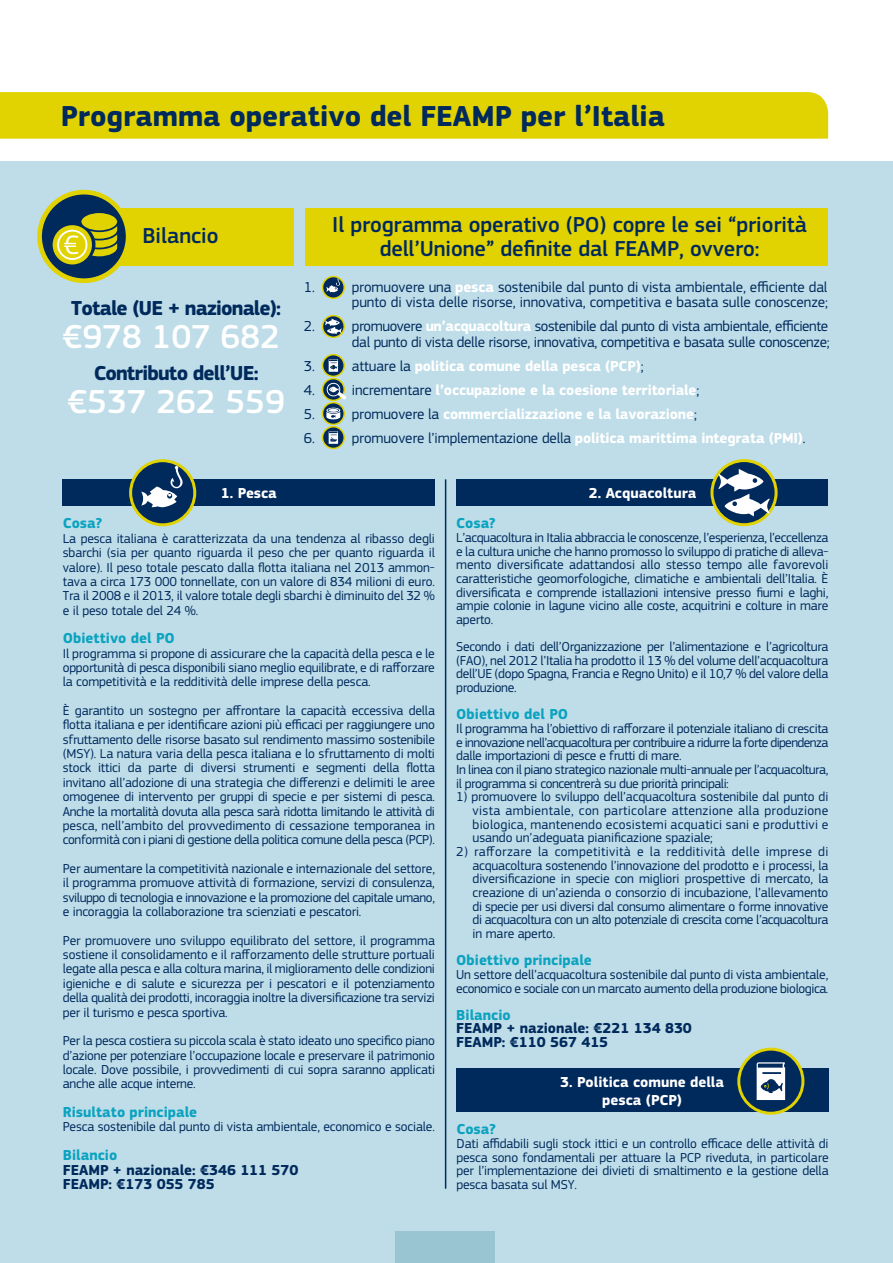
<style>
.page{position:relative;width:893px;height:1263px;background:#fff}
.page>*{position:absolute;margin:0;border:0;box-sizing:border-box;transform-origin:0 0}
.t1{font:500 34.5px "EC Square Sans Pro";color:#fff}
.t2{font:700 30px "EC Square Sans Pro";color:#00295c}
.t3{font:500 22.5px/24px "EC Square Sans Pro";letter-spacing:-.005em;color:#00295c;text-align:center}
.t4{font:700 21px "EC Square Sans Pro";letter-spacing:-.04em;color:#00295c}
.t5{font:15px/24px "EC Square Sans Pro";letter-spacing:-.005em;color:#00295c}
.t6{font:700 15px/24px "EC Square Sans Pro";letter-spacing:-.01em;color:#fff;text-align:center}
.t7{font:700 15px/13.6px "EC Square Sans Pro";color:#00295c}
.t8{font:700 15px "EC Square Sans Pro";color:#0ba3c0}
.t9{font:13.5px/14.4px "EC Square Sans Pro";letter-spacing:-.02em;color:#00295c;text-align:justify}
.s1{font-weight:700;color:#fff}
.s2{font-weight:400;color:#00295c}
.s3{color:#0ba3c0}
</style>
<div class="page">
<div style="left:0;top:162px;width:893px;height:1101px;background:#bedde8"></div>
<div style="left:0;top:92px;width:828px;height:47px;background:#e1d201"></div>
<div style="left:63px;top:208px;width:231px;height:57px;background:#e1d201"></div>
<div style="left:306px;top:208px;width:522px;height:57px;background:#e1d201"></div>
<div style="left:395px;top:1231px;width:100px;height:32px;background:#99c4d1"></div>
<svg style="left:37px;top:190px;width:93px;height:93px"></svg>
<div style="left:456px;top:1068px;width:372px;height:44px;background:#00295c"></div>
<svg style="left:737px;top:1047px;width:67px;height:68px"></svg>
<hr style="left:445px;top:479px;width:1px;height:710px;background:#00295c">
<div style="left:456px;top:480px;width:372px;height:26px;background:#00295c"></div>
<svg style="left:710px;top:459px;width:68px;height:67px"></svg>
<svg style="left:322px;top:276px;width:23px;height:23px"></svg>
<svg style="left:322px;top:315px;width:23px;height:23px"></svg>
<svg style="left:322px;top:354px;width:25px;height:95px"></svg>
<div style="left:63px;top:480px;width:372px;height:26px;background:#00295c"></div>
<svg style="left:129px;top:459px;width:67px;height:67px"></svg>
<p class="t2" style="left:61px;top:98px;width:606px">Programma operativo del FEAMP per l’Italia</p>
<p class="t3" style="left:142px;top:224px;width:78px">Bilancio</p>
<p class="t3" style="left:332px;top:213px;width:476px">Il programma operativo (PO) copre le sei “priorità dell’Unione” definite dal FEAMP, ovvero:</p>
<p class="t4" style="left:71px;top:296px;width:211px">Totale (UE + nazionale):</p>
<p class="t1" style="left:63px;top:317px;width:219px">€978 107 682</p>
<p class="t4" style="left:94px;top:360px;width:166px">Contributo dell’UE:</p>
<p class="t1" style="left:67px;top:381px;width:219px">€537 262 559</p>
<p class="t6" style="left:221px;top:481px;width:57px">1. Pesca</p>
<p class="t5" style="left:304px;top:276px;width:13px">1.</p>
<p class="t5" style="left:352px;top:280px;width:478px;line-height:15px">promuovere una <span class="s1">pesca</span> sostenibile dal punto di vista ambientale, efficiente dal punto di vista delle risorse, innovativa, competitiva e basata sulle conoscenze;</p>
<p class="t5" style="left:352px;top:319px;width:479px;line-height:15px">promuovere <span class="s1">un’acquacoltura</span> sostenibile dal punto di vista ambientale, efficiente dal punto di vista delle risorse, innovativa, competitiva e basata sulle conoscenze;</p>
<p class="t6" style="left:352px;top:354px;width:455px;text-align:left"><span class="s2">attuare la</span> politica comune della pesca (PCP)<span class="s2">;<br>incrementare</span> l’occupazione e la coesione territoriale<span class="s2">;<br>promuovere la</span> commercializzazione e la lavorazione<span class="s2">;<br>promuovere l’implementazione della</span> politica marittima integrata (PMI)<span class="s2">.</span></p>
<p class="t5" style="left:304px;top:315px;width:13px">2.</p>
<p class="t5" style="left:304px;top:354px;width:13px;text-align:justify">3.<br>4.<br>5.<br>6.</p>
<p class="t6" style="left:589px;top:481px;width:109px">2. Acquacoltura</p>
<p class="t8" style="left:63px;top:514px;width:41px">Cosa?</p>
<p class="t9" style="left:63px;top:531px;width:374px">La pesca italiana è caratterizzata da una tendenza al ribasso degli sbarchi (sia per quanto riguarda il peso che per quanto riguarda il valore). Il peso totale pescato dalla flotta italiana nel 2013 ammon&shy;tava a circa 173 000 tonnellate, con un valore di 834 milioni di euro.<br>Tra il 2008 e il 2013, il valore totale degli sbarchi è diminuito del 32 % e il peso totale del 24 %.</p>
<p class="t8" style="left:63px;top:629px;width:114px">Obiettivo del PO</p>
<p class="t9" style="left:63px;top:646px;width:374px">Il programma si propone di assicurare che la capacità della pesca e le opportunità di pesca disponibili siano meglio equilibrate, e di rafforzare la competitività e la redditività delle imprese della pesca.</p>
<p class="t9" style="left:63px;top:703px;width:374px">È garantito un sostegno per affrontare la capacità eccessiva della flotta italiana e per identificare azioni più efficaci per raggiungere uno sfruttamento delle risorse basato sul rendimento massimo sostenibile (MSY). La natura varia della pesca italiana e lo sfruttamento di molti stock ittici da parte di diversi strumenti e segmenti della flotta invitano all’adozione di una strategia che differenzi e delimiti le aree omogenee di intervento per gruppi di specie e per sistemi di pesca.<br>Anche la mortalità dovuta alla pesca sarà ridotta limitando le attività di pesca, nell’ambito del provvedimento di cessazione temporanea in conformità con i piani di gestione della politica comune della pesca (PCP).</p>
<p class="t9" style="left:63px;top:861px;width:374px">Per aumentare la competitività nazionale e internazionale del settore, il programma promuove attività di formazione, servizi di consulenza, sviluppo di tecnologia e innovazione e la promozione del capitale umano, e incoraggia la collaborazione tra scienziati e pescatori.</p>
<p class="t9" style="left:63px;top:933px;width:374px">Per promuovere uno sviluppo equilibrato del settore, il programma sostiene il consolidamento e il rafforzamento delle strutture portuali legate alla pesca e alla coltura marina, il miglioramento delle condizioni igieniche e di salute e sicurezza per i pescatori e il potenziamento della qualità dei prodotti, incoraggia inoltre la diversificazione tra servizi per il turismo e pesca sportiva.</p>
<p class="t9" style="left:63px;top:1034px;width:374px">Per la pesca costiera su piccola scala è stato ideato uno specifico piano d’azione per potenziare l’occupazione locale e preservare il patrimonio locale. Dove possibile, i provvedimenti di cui sopra saranno applicati anche alle acque interne.</p>
<p class="t8" style="left:63px;top:1103px;width:136px">Risultato principale</p>
<p class="t9" style="left:63px;top:1120px;width:374px">Pesca sostenibile dal punto di vista ambientale, economico e sociale.</p>
<p class="t7" style="left:63px;top:1148px;width:237px;line-height:14.4px"><span class="s3">Bilancio<br></span>FEAMP + nazionale: €346 111 570<br>FEAMP: €173 055 785</p>
<p class="t8" style="left:456px;top:514px;width:41px">Cosa?</p>
<p class="t9" style="left:456px;top:531px;width:374px;line-height:13.6px">L’acquacoltura in Italia abbraccia le conoscenze, l’esperienza, l’eccellenza e la cultura uniche che hanno promosso lo sviluppo di pratiche di alleva&shy;mento diversificate adattandosi allo stesso tempo alle favorevoli caratteristiche geomorfologiche, climatiche e ambientali dell’Italia. È diversificata e comprende istallazioni intensive presso fiumi e laghi, ampie colonie in lagune vicino alle coste, acquitrini e colture in mare aperto.</p>
<p class="t9" style="left:456px;top:640px;width:374px;line-height:13.6px">Secondo i dati dell’Organizzazione per l’alimentazione e l’agricoltura (FAO), nel 2012 l’Italia ha prodotto il 13 % del volume dell’acquacoltura dell’UE (dopo Spagna, Francia e Regno Unito) e il 10,7 % del valore della produzione.</p>
<p class="t8" style="left:456px;top:705px;width:114px">Obiettivo del PO</p>
<p class="t9" style="left:456px;top:722px;width:374px;line-height:13.6px;text-align:left">Il programma ha l’obiettivo di rafforzare il potenziale italiano di crescita e innovazione nell’acquacoltura per contribuire a ridurre la forte dipendenza dalle importazioni di pesce e frutti di mare.<br>In linea con il piano strategico nazionale multi-annuale per l’acquacoltura, il programma si concentrerà su due priorità principali:</p>
<p class="t9" style="left:473px;top:790px;width:357px;line-height:13.6px;text-indent:-16px">1) promuovere lo sviluppo dell’acquacoltura sostenibile dal punto di vista ambientale, con particolare attenzione alla produzione biologica, mantenendo ecosistemi acquatici sani e produttivi e usando un’adeguata pianificazione spaziale;</p>
<p class="t9" style="left:473px;top:845px;width:357px;line-height:13.6px;text-indent:-16px">2) rafforzare la competitività e la redditività delle imprese di acquacoltura sostenendo l’innovazione del prodotto e i processi, la diversificazione in specie con migliori prospettive di mercato, la creazione di un’azienda o consorzio di incubazione, l’allevamento di specie per usi diversi dal consumo alimentare o forme innovative di acquacoltura con un alto potenziale di crescita come l’acquacoltura in mare aperto.</p>
<p class="t8" style="left:456px;top:951px;width:137px">Obiettivo principale</p>
<p class="t9" style="left:456px;top:968px;width:374px;line-height:13.6px">Un settore dell’acquacoltura sostenibile dal punto di vista ambientale, economico e sociale con un marcato aumento della produzione biologica.</p>
<p class="t7" style="left:456px;top:1008px;width:237px"><span class="s3">Bilancio<br></span>FEAMP + nazionale: €221 134 830<br>FEAMP: €110 567 415</p>
<p class="t6" style="left:560px;top:1073px;width:165px;line-height:18px">3. Politica comune della pesca (PCP)</p>
<p class="t8" style="left:456px;top:1120px;width:41px">Cosa?</p>
<p class="t9" style="left:456px;top:1137px;width:374px;line-height:13.6px">Dati affidabili sugli stock ittici e un controllo efficace delle attività di pesca sono fondamentali per attuare la PCP riveduta, in particolare per l’implementazione dei divieti di smaltimento e la gestione della pesca basata sul MSY.</p>
</div>
